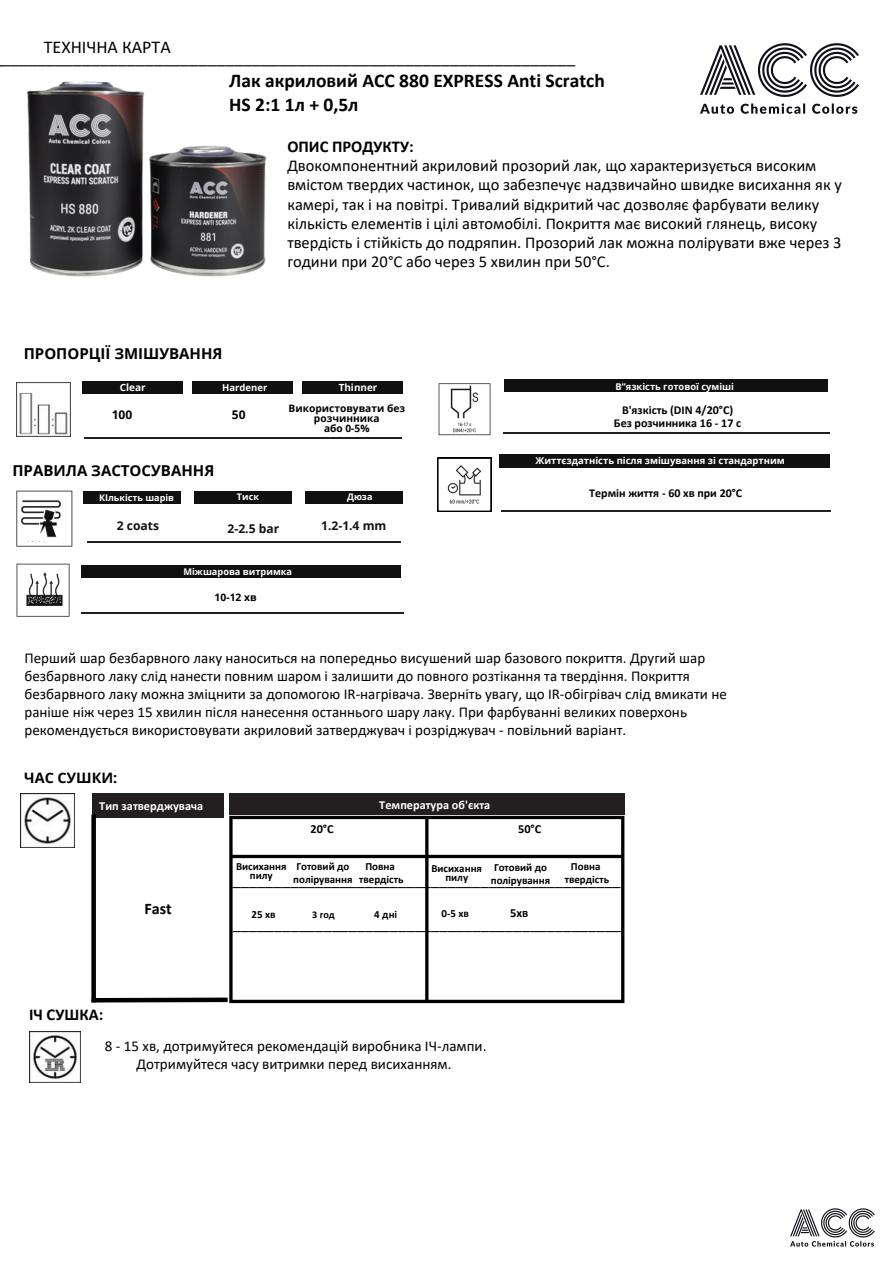
<style>
.page{position:relative;width:894px;height:1264px;background:#fff}
.page>*{position:absolute;margin:0;border:0;box-sizing:border-box;transform-origin:0 0}
.t1{font:700 19.5px/23.7px "Calibri";color:#000}
.t2{font:18px "Calibri";color:#000}
.t3{font:16.65px "Calibri";color:#000}
.t4{font:16.5px/19.2px "Calibri";color:#000}
.t5{font:700 16.5px "Calibri";color:#000}
.t6{font:700 16.2px "Calibri";color:#000}
.t7{font:15px/18px "Calibri";color:#000;text-align:center}
.t8{font:700 15px "Open Sans";color:#000}
.t9{font:700 14.4px "Open Sans";color:#000}
.t10{font:700 12.45px "Calibri";color:#000}
.t11{font:700 12.3px "Calibri";letter-spacing:.005em;color:#fff}
.t12{font:700 12.3px "Calibri";color:#000}
.t13{font:700 12px "Calibri";color:#000}
.t14{font:700 12px "Open Sans";color:#111}
.t15{font:700 12px "Open Sans";color:#000}
.t16{font:700 10.95px/9.1px "Calibri";color:#000;text-align:center}
.t17{font:700 10.35px "Open Sans";color:#000}
.t18{font:700 10.2px/10.2px "Open Sans";color:#000;text-align:center}
.t19{font:700 10.2px "Calibri";color:#000}
.t20{font:700 10.05px "Open Sans";color:#fff}
.t21{font:700 9.9px "Open Sans";color:#fff}
.t22{font:700 9.45px "Open Sans";color:#fff}
.t23{font:700 9.3px "Open Sans";color:#fff}
.t24{font:700 9.15px "Open Sans";color:#fff}
.t25{font:700 9px "Open Sans";color:#fff}
.s1{font-weight:700}
</style>
<div class="page">
<img style="left:700px;top:43px;width:159px;height:71px">
<img style="left:790px;top:1208px;width:85px;height:39px">
<div style="left:83px;top:381px;width:100px;height:12px;background:#101010"></div>
<div style="left:193px;top:381px;width:100px;height:12px;background:#101010"></div>
<div style="left:303px;top:381px;width:100px;height:12px;background:#101010"></div>
<hr style="left:84px;top:437px;width:317px;height:1px;background:#231f20">
<div style="left:194px;top:491px;width:98px;height:13px;background:#101010"></div>
<div style="left:305px;top:491px;width:98px;height:13px;background:#101010"></div>
<div style="left:83px;top:491px;width:98px;height:13px;background:#101010"></div>
<hr style="left:87px;top:542px;width:314px;height:1px;background:#231f20">
<div style="left:81px;top:564px;width:320px;height:13px;background:#101010"></div>
<hr style="left:81px;top:612px;width:322px;height:1px;background:#231f20">
<div style="left:503px;top:379px;width:324px;height:13px;background:#101010"></div>
<hr style="left:502px;top:432px;width:327px;height:1px;background:#231f20">
<img style="left:16px;top:564px;width:54px;height:43px">
<svg style="left:17px;top:563px;width:52px;height:53px"></svg>
<img style="left:72px;top:498px;width:1px;height:44px">
<svg style="left:16px;top:490px;width:56px;height:56px"></svg>
<img style="left:438px;top:383px;width:53px;height:53px">
<svg style="left:438px;top:383px;width:52px;height:52px"></svg>
<div style="left:499px;top:454px;width:330px;height:13px;background:#101010"></div>
<hr style="left:501px;top:510px;width:329px;height:1px;background:#231f20">
<svg style="left:437px;top:458px;width:54px;height:53px"></svg>
<svg style="left:229px;top:815px;width:395px;height:188px"></svg>
<div style="left:229px;top:792px;width:395px;height:22px;background:#231f20"></div>
<div style="left:92px;top:793px;width:131px;height:24px;background:#231f20"></div>
<div style="left:91px;top:814px;width:5px;height:188px;background:#000"></div>
<div style="left:92px;top:997px;width:135px;height:5px;background:#000"></div>
<img style="left:21px;top:793px;width:54px;height:54px">
<img style="left:30px;top:1031px;width:50px;height:51px">
<img style="left:16px;top:383px;width:54px;height:54px">
<img style="left:27px;top:81px;width:240px;height:196px">
<p class="t2" style="left:44px;top:39px;width:128px">ТЕХНІЧНА КАРТА</p>
<p class="t2" style="left:1px;top:49px;width:575px">________________________________________________________________</p>
<h1 class="t1" style="left:229px;top:70px;width:377px">Лак акриловий ACC 880 EXPRESS Anti Scratch<br>HS 2:1 1л + 0,5л</h1>
<p class="t8" style="left:24px;top:342px;width:200px">ПРОПОРЦІЇ ЗМІШУВАННЯ</p>
<p class="t4" style="left:287px;top:138px;width:556px"><span class="s1">ОПИС ПРОДУКТУ:<br></span>Двокомпонентний акриловий прозорий лак, що характеризується високим вмістом твердих частинок, що забезпечує надзвичайно швидке висихання як у камері, так і на повітрі. Тривалий відкритий час дозволяє фарбувати велику кількість елементів і цілі автомобілі. Покриття має високий глянець, високу твердість і стійкість до подряпин. Прозорий лак можна полірувати вже через 3 години при 20°C або через 5 хвилин при 50°C.</p>
<p class="t20" style="left:120px;top:380px;width:27px">Clear</p>
<p class="t22" style="left:222px;top:380px;width:47px">Hardener</p>
<p class="t21" style="left:338px;top:381px;width:40px">Thinner</p>
<p class="t15" style="left:112px;top:406px;width:22px">100</p>
<p class="t15" style="left:232px;top:406px;width:15px">50</p>
<p class="t18" style="left:288px;top:403px;width:118px">Використовувати без розчинника</p>
<p class="t18" style="left:324px;top:423px;width:47px">або 0-5%</p>
<p class="t8" style="left:12px;top:460px;width:203px">ПРАВИЛА ЗАСТОСУВАННЯ</p>
<h5 class="t25" style="left:99px;top:491px;width:76px">КІлькість шарів</h5>
<p class="t25" style="left:237px;top:490px;width:24px">Тиск</p>
<h2 class="t25" style="left:347px;top:490px;width:27px">Дюза</h2>
<h3 class="t14" style="left:117px;top:517px;width:44px">2 coats</h3>
<p class="t14" style="left:227px;top:520px;width:53px">2-2.5 bar</p>
<p class="t14" style="left:321px;top:517px;width:67px">1.2-1.4 mm</p>
<p class="t24" style="left:183px;top:565px;width:110px">Міжшарова витримка</p>
<p class="t17" style="left:214px;top:589px;width:44px">10-12 хв</p>
<p class="t23" style="left:615px;top:380px;width:120px">В”язкість готової суміші</p>
<p class="t13" style="left:622px;top:405px;width:113px">В'язкість (DIN 4/20°C)</p>
<p class="t13" style="left:613px;top:418px;width:129px">Без розчинника 16 - 17 с</p>
<p class="t22" style="left:535px;top:454px;width:251px">Життєздатність після змішування зі стандартним</p>
<p class="t13" style="left:589px;top:488px;width:154px">Термін життя - 60 хв при 20°C</p>
<p class="t7" style="left:24px;top:650px;width:703px;text-align:left">Перший шар безбарвного лаку наноситься на попередньо висушений шар базового покриття. Другий шар безбарвного лаку слід нанести повним шаром і залишити до повного розтікання та твердіння. Покриття безбарвного лаку можна зміцнити за допомогою ІR-нагрівача. Зверніть увагу, що ІR-обігрівач слід вмикати не раніше ніж через 15 хвилин після нанесення останнього шару лаку. При фарбуванні великих поверхонь рекомендується використовувати акриловий затверджувач і розріджувач - повільний варіант.</p>
<h6 class="t9" style="left:24px;top:768px;width:94px">ЧАС СУШКИ:</h6>
<p class="t11" style="left:99px;top:800px;width:106px">Тип затверджувача</p>
<p class="t11" style="left:379px;top:799px;width:112px">Температура об'єкта</p>
<p class="t5" style="left:29px;top:1008px;width:76px">ІЧ СУШКА:</p>
<p class="t6" style="left:144px;top:901px;width:29px">Fast</p>
<p class="t12" style="left:310px;top:824px;width:25px">20°C</p>
<p class="t12" style="left:518px;top:823px;width:25px">50°C</p>
<p class="t16" style="left:236px;top:863px;width:52px">Висихання пилу</p>
<p class="t16" style="left:293px;top:860px;width:61px;line-height:12.8px;text-align:left">Готовий до полірування</p>
<p class="t16" style="left:251px;top:911px;width:25px">25 хв</p>
<p class="t16" style="left:365px;top:862px;width:31px">Повна</p>
<p class="t16" style="left:359px;top:875px;width:46px">твердість</p>
<p class="t16" style="left:490px;top:861px;width:61px;line-height:12.8px;text-align:left">Готовий до полірування</p>
<p class="t16" style="left:571px;top:862px;width:31px">Повна</p>
<p class="t16" style="left:431px;top:864px;width:52px">Висихання пилу</p>
<p class="t16" style="left:564px;top:875px;width:46px">твердість</p>
<h5 class="t3" style="left:232px;top:872px;width:389px">_______________________________________________</h5>
<p class="t10" style="left:510px;top:907px;width:20px">5хв</p>
<p class="t16" style="left:441px;top:909px;width:29px">0-5 хв</p>
<p class="t19" style="left:312px;top:910px;width:24px">3 год</p>
<p class="t16" style="left:374px;top:910px;width:25px">4 дні</p>
<p class="t3" style="left:233px;top:916px;width:389px">_______________________________________________</p>
<p class="t7" style="left:105px;top:1037px;width:383px">8 - 15 хв, дотримуйтеся рекомендацій виробника ІЧ-лампи.<br>Дотримуйтеся часу витримки перед висиханням.</p>
</div>
